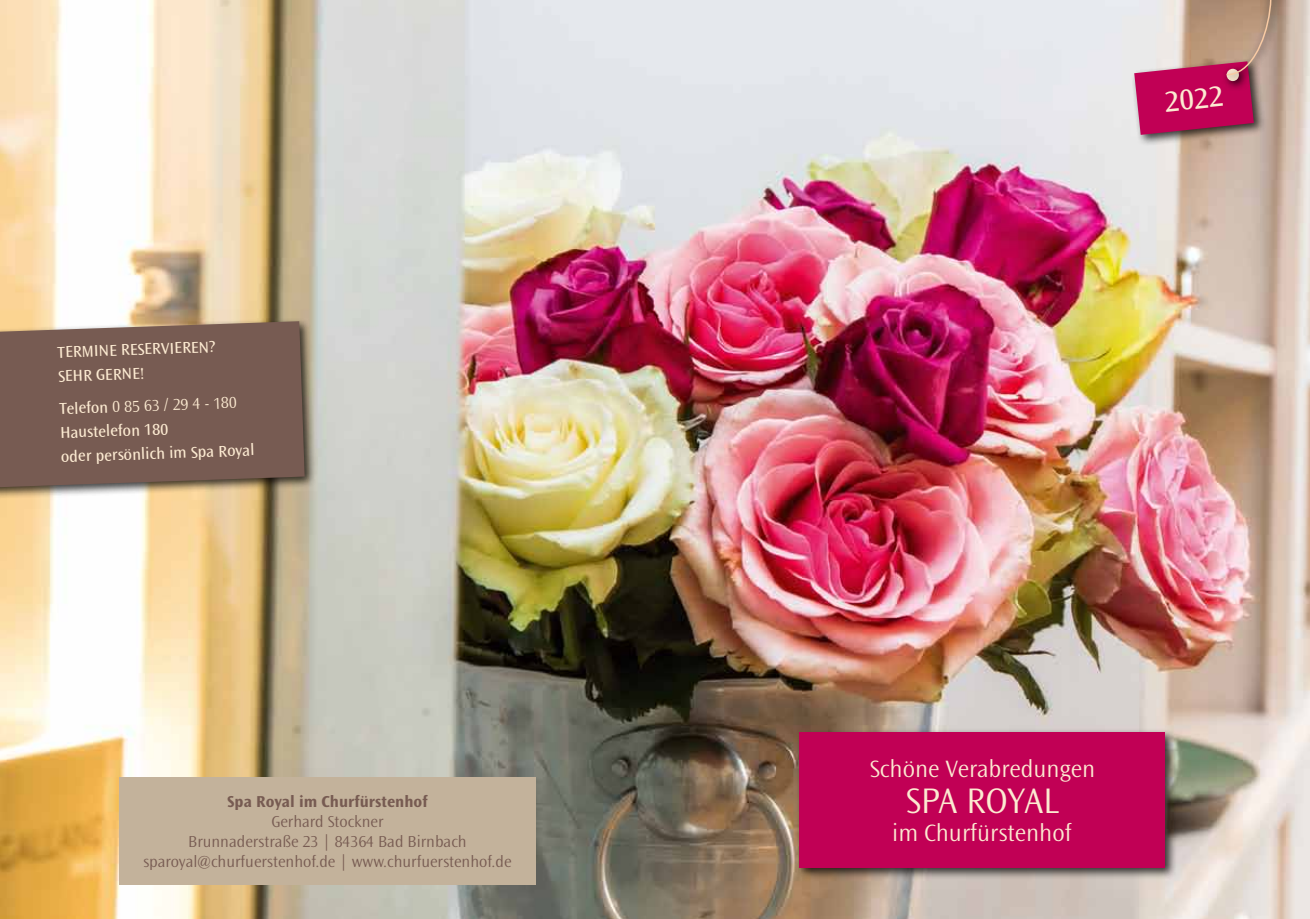
<style>
.page{position:relative;width:1310px;height:919px;background:#fff}
.page>*{position:absolute;margin:0;border:0;box-sizing:border-box;transform-origin:0 0}
.t1{font:300 37.05px "Ocean Sans Std";letter-spacing:-.005em;color:#fcead1}
.t2{font:30px "Ocean Sans Std";color:#fcead1}
.t3{font:300 24.75px "Ocean Sans Std";color:#fcead1}
.t4{font:300 16.5px/20.1px "Ocean Sans Std";color:#775b52;text-align:center}
.t5{font:16.5px/24px "Ocean Sans Std";color:#fcead1}
.t6{font:700 16.5px "Ocean Sans Std";color:#775b52}
.s1{font-weight:300}
</style>
<div class="page">
<img style="left:0;top:0;width:1310px;height:918px">
<div style="left:119px;top:777px;width:417px;height:107px;background:#c3b29b"></div>
<div style="left:1130px;top:58px;width:135px;height:89px;background:#000;opacity:.75"></div>
<div style="left:1086px;top:0;width:195px;height:85px;background:#e7eaef"></div>
<svg style="left:1090px;top:0;width:201px;height:135px"></svg>
<div style="left:0;top:318px;width:317px;height:184px;background:#000;opacity:.75"></div>
<svg style="left:0;top:321px;width:305px;height:166px;background:#7a5f55"></svg>
<div style="left:795px;top:728px;width:383px;height:152px;background:#000;opacity:.75"></div>
<div style="left:799px;top:732px;width:366px;height:135px;background:#c10055"></div>
<p class="t5" style="left:57px;top:340px;width:160px;rotate:-2deg">Termine reservieren?<br>Sehr gerne!</p>
<p class="t5" style="left:59px;top:397px;width:198px;rotate:-2deg">Telefon <span class="s1">0 85 63 / 29 4 - 180<br></span>Haustelefon 180 oderpersönlich im Spa Royal</p>
<p class="t6" style="left:227px;top:792px;width:202px">Spa Royal im Churfürstenhof</p>
<p class="t4" style="left:143px;top:811px;width:370px">Gerhard Stockner<br>Brunnaderstraße 23 | 84364 Bad Birnbach sparoyal@churfuerstenhof.de | www.churfuerstenhof.de</p>
<h2 class="t2" style="left:1163px;top:86px;width:60px;rotate:-6deg">2022</h2>
<h3 class="t3" style="left:870px;top:755px;width:227px">Schöne Verabredungen</h3>
<h1 class="t1" style="left:906px;top:779px;width:155px">SPA ROYAL</h1>
<h3 class="t3" style="left:892px;top:818px;width:181px">im Churfürstenhof</h3>
</div>
